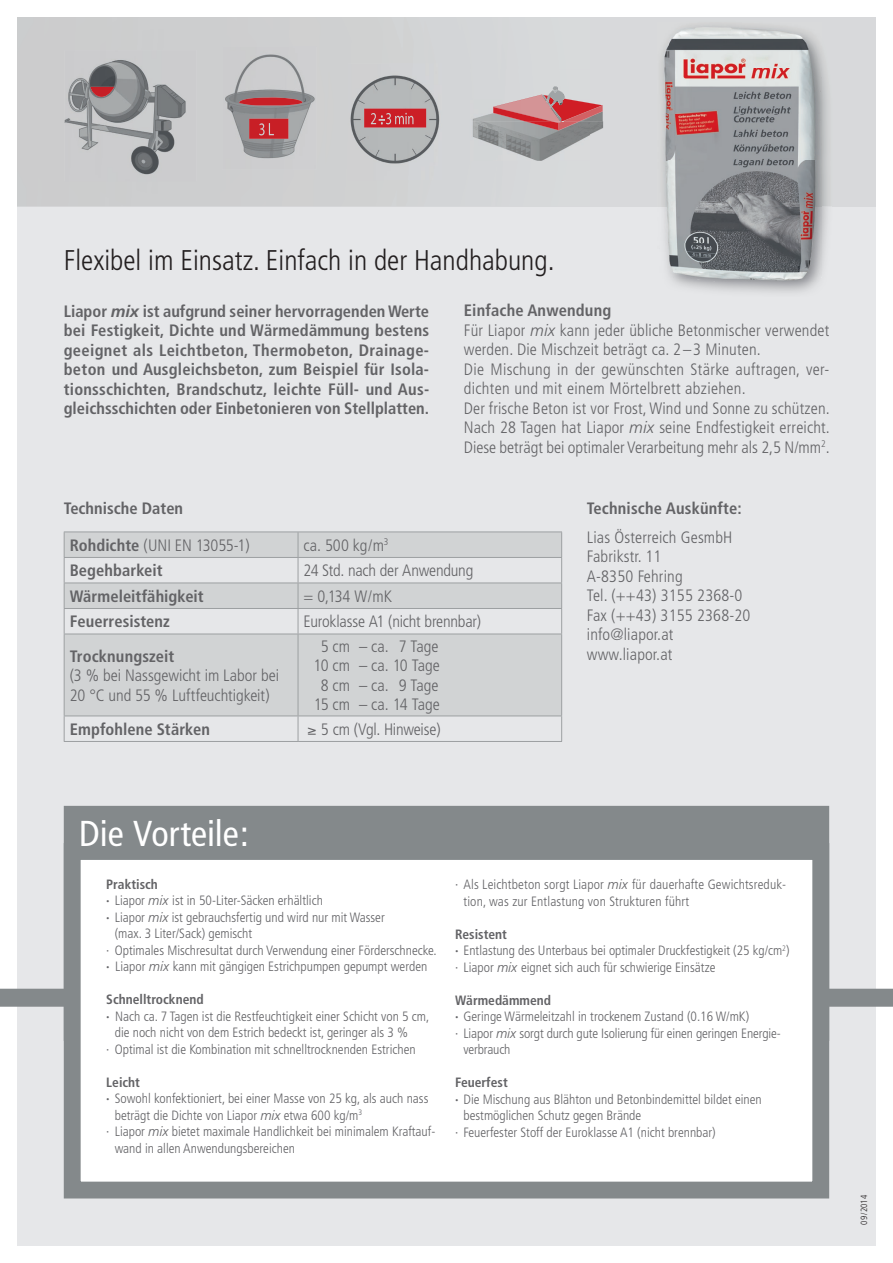
<style>
.page{position:relative;width:893px;height:1263px;background:#fff}
.page>*{position:absolute;margin:0;border:0;box-sizing:border-box;transform-origin:0 0}
.t1{font:condensed 36px "Frutiger";color:#fff}
.t2{font:300 condensed 28.5px "Frutiger";color:#231f20}
.t3{font:300 condensed 16.5px/19.5px "Frutiger";letter-spacing:.01em;color:#636366}
.t4{font:700 condensed 16.5px/19.5px "Frutiger";color:#636366;text-align:justify}
.t5{font:300 condensed 16.5px "Frutiger";letter-spacing:-.015em;color:#636366}
.t6{font:300 condensed 13.5px/16.5px "Frutiger";color:#636366}
.t7{font:700 condensed 13.5px "Frutiger";color:#636366}
.t8{font:300 condensed 9px "Frutiger";letter-spacing:.01em;color:#231f20}
.s1{font-style:italic;font-stretch:normal}
.s2{font-weight:700}
</style>
<div class="page">
<div style="left:17px;top:17px;width:859px;height:1229px;background:#e6e7e9"></div>
<div style="left:0;top:989px;width:893px;height:18px;background:#84898b"></div>
<svg style="left:65px;top:532px;width:496px;height:183px;fill:#d1d3d4"></svg>
<hr style="left:64px;top:531px;width:234px;height:1px;background:#9da0a2">
<hr style="left:298px;top:531px;width:264px;height:1px;background:#9da0a2">
<hr style="left:64px;top:557px;width:234px;height:1px;background:#9da0a2">
<hr style="left:298px;top:557px;width:264px;height:1px;background:#9da0a2">
<hr style="left:64px;top:583px;width:234px;height:1px;background:#9da0a2">
<hr style="left:298px;top:583px;width:264px;height:1px;background:#9da0a2">
<hr style="left:64px;top:608px;width:234px;height:1px;background:#9da0a2">
<svg style="left:64px;top:532px;width:1px;height:102px"></svg>
<hr style="left:298px;top:608px;width:264px;height:1px;background:#9da0a2">
<svg style="left:298px;top:532px;width:1px;height:102px"></svg>
<svg style="left:561px;top:532px;width:1px;height:102px"></svg>
<hr style="left:64px;top:634px;width:234px;height:1px;background:#9da0a2">
<hr style="left:64px;top:634px;width:1px;height:81px;background:#9da0a2">
<hr style="left:298px;top:634px;width:264px;height:1px;background:#9da0a2">
<hr style="left:298px;top:634px;width:1px;height:81px;background:#9da0a2">
<hr style="left:561px;top:634px;width:1px;height:81px;background:#9da0a2">
<hr style="left:64px;top:715px;width:234px;height:1px;background:#9da0a2">
<svg style="left:64px;top:716px;width:1px;height:25px"></svg>
<hr style="left:298px;top:715px;width:264px;height:1px;background:#9da0a2">
<svg style="left:298px;top:716px;width:1px;height:25px"></svg>
<svg style="left:561px;top:716px;width:1px;height:25px"></svg>
<hr style="left:64px;top:741px;width:234px;height:1px;background:#9da0a2">
<hr style="left:298px;top:741px;width:264px;height:1px;background:#9da0a2">
<div style="left:63px;top:805px;width:767px;height:30px;background:#84898b"></div>
<svg style="left:55px;top:835px;width:783px;height:364px;background:#ebeced"></svg>
<div style="left:17px;top:17px;width:859px;height:189px;background:#d8d9db"></div>
<img style="left:674px;top:54px;width:157px;height:239px">
<img style="left:657px;top:25px;width:164px;height:256px">
<img style="left:65px;top:50px;width:131px;height:131px">
<img style="left:91px;top:87px;width:23px;height:10px">
<img style="left:222px;top:47px;width:94px;height:123px">
<img style="left:236px;top:97px;width:67px;height:8px">
<img style="left:249px;top:119px;width:39px;height:20px">
<svg style="left:259px;top:123px;width:15px;height:12px"></svg>
<img style="left:348px;top:64px;width:94px;height:116px">
<img style="left:364px;top:109px;width:62px;height:19px">
<svg style="left:371px;top:113px;width:14px;height:12px"></svg>
<img style="left:386px;top:113px;width:27px;height:11px">
<img style="left:470px;top:69px;width:134px;height:92px">
<img style="left:559px;top:121px;width:31px;height:9px">
<img style="left:510px;top:121px;width:49px;height:9px">
<img style="left:493px;top:95px;width:49px;height:12px">
<img style="left:564px;top:99px;width:26px;height:11px">
<img style="left:564px;top:110px;width:26px;height:11px">
<svg style="left:590px;top:103px;width:13px;height:14px"></svg>
<img style="left:493px;top:107px;width:49px;height:14px">
<img style="left:564px;top:90px;width:1px;height:14px">
<svg style="left:542px;top:87px;width:22px;height:36px"></svg>
<h2 class="t2" style="left:64px;top:244px;width:492px">Flexibel im Einsatz. Einfach in der Handhabung.</h2>
<p class="t4" style="left:64px;top:301px;width:367px">Liapor <span class="s1">mix</span> ist aufgrund seiner hervorragenden Werte bei Festigkeit, Dichte und Wärmedämmung bestens geeignet als Leichtbeton, Thermobeton, Drainage&shy;beton und Ausgleichsbeton, zum Beispiel für Isola&shy;tionsschichten, Brandschutz, leichte Füll- und Aus&shy;gleichsschichten oder Einbetonieren von Stellplatten.</p>
<p class="t3" style="left:464px;top:301px;width:368px"><span class="s2">Einfache Anwendung<br></span>Für Liapor <span class="s1">mix</span> kann jeder übliche Beton mischer verwendet werden. Die Mischzeit beträgt ca. 2 – 3 Minuten.<br>Die Mischung in der gewünschten Stärke auftragen, ver&shy;dichten und mit einem Mörtelbrett abziehen.<br>Der frische Beton ist vor Frost, Wind und Sonne zu schützen.<br>Nach 28 Tagen hat Liapor <span class="s1">mix</span> seine End festig keit erreicht.<br>Diese beträgt bei optimaler Verarbeitung mehr als 2,5 N/mm<sup>2</sup>.</p>
<p class="t4" style="left:64px;top:499px;width:121px">Technische Daten</p>
<p class="t5" style="left:70px;top:536px;width:181px"><span class="s2">Rohdichte</span> (UNI EN 13055-1)</p>
<p class="t3" style="left:304px;top:536px;width:86px">ca. 500 kg/m<sup>3</sup></p>
<p class="t4" style="left:70px;top:561px;width:94px">Begehbarkeit</p>
<p class="t5" style="left:304px;top:561px;width:171px">24 Std. nach der Anwendung</p>
<p class="t4" style="left:70px;top:586px;width:136px">Wärmeleitfähigkeit</p>
<p class="t3" style="left:304px;top:587px;width:90px">= 0,134 W/mK</p>
<p class="t4" style="left:70px;top:612px;width:102px">Feuerresistenz</p>
<p class="t5" style="left:304px;top:612px;width:179px">Euroklasse A1 (nicht brennbar)</p>
<p class="t4" style="left:70px;top:646px;width:106px">Trocknungszeit</p>
<p class="t3" style="left:70px;top:666px;width:211px">(3 % bei Nassgewicht im Labor bei<br>20 °C und 55 % Luftfeuchtigkeit)</p>
<p class="t3" style="left:313px;top:637px;width:128px;text-align:center">5 cm – ca. 7 Tage<br>10 cm – ca. 10 Tage<br>8 cm – ca. 9 Tage<br>15 cm – ca. 14 Tage</p>
<p class="t4" style="left:70px;top:719px;width:142px">Empfohlene Stärken</p>
<p class="t5" style="left:307px;top:720px;width:135px">≥ 5 cm (Vgl. Hinweise)</p>
<p class="t4" style="left:587px;top:499px;width:157px">Technische Auskünfte:</p>
<p class="t3" style="left:587px;top:527px;width:165px">Lias Österreich GesmbH<br>Fabrikstr. 11<br>A-8350 Fehring<br>Tel. (++43) 3155 2368-0<br>Fax (++43) 3155 2368-20 info@liapor.at www.liapor.at</p>
<h1 class="t1" style="left:79px;top:812px;width:171px">Die Vorteile:</h1>
<p class="t7" style="left:106px;top:876px;width:53px">Praktisch</p>
<p class="t6" style="left:106px;top:893px;width:218px"><span class="s2">·</span> Liapor <span class="s1">mix</span> ist in 50-Liter-Säcken erhältlich</p>
<p class="t6" style="left:106px;top:909px;width:280px"><span class="s2">·</span> Liapor <span class="s1">mix</span> ist gebrauchsfertig und wird nur mit Wasser</p>
<p class="t6" style="left:115px;top:926px;width:139px">(max. 3 Liter/Sack) gemischt</p>
<p class="t6" style="left:106px;top:942px;width:332px">· Optimales Mischresultat durch Verwendung einer Förderschnecke.</p>
<p class="t6" style="left:106px;top:959px;width:323px"><span class="s2">·</span> Liapor <span class="s1">mix</span> kann mit gängigen Estrichpumpen gepumpt werden</p>
<p class="t7" style="left:106px;top:992px;width:99px">Schnelltrocknend</p>
<p class="t6" style="left:106px;top:1008px;width:325px"><span class="s2">·</span> Nach ca. 7 Tagen ist die Restfeuchtigkeit einer Schicht von 5 cm,</p>
<p class="t6" style="left:115px;top:1025px;width:295px">die noch nicht von dem Estrich bedeckt ist, geringer als 3 %</p>
<p class="t6" style="left:106px;top:1041px;width:311px">· Optimal ist die Kombination mit schnelltrocknenden Estrichen</p>
<p class="t7" style="left:106px;top:1074px;width:35px">Leicht</p>
<p class="t6" style="left:106px;top:1091px;width:324px"><span class="s2">·</span> Sowohl konfektioniert, bei einer Masse von 25 kg, als auch nass</p>
<p class="t6" style="left:115px;top:1107px;width:249px">beträgt die Dichte von Liapor <span class="s1">mix</span> etwa 600 kg/m<sup>3</sup></p>
<p class="t6" style="left:106px;top:1124px;width:331px">· Liapor <span class="s1">mix</span> bietet maximale Handlichkeit bei minimalem Kraftauf-</p>
<p class="t6" style="left:115px;top:1140px;width:182px">wand in allen Anwendungsbereichen</p>
<p class="t6" style="left:463px;top:877px;width:324px;text-indent:-9px">· Als Leichtbeton sorgt Liapor <span class="s1">mix</span> für dauerhafte Gewichtsreduk&shy;tion, was zur Entlastung von Strukturen führt</p>
<p class="t6" style="left:455px;top:926px;width:336px"><span class="s2">Resistent<br>·</span> Entlastung des Unterbaus bei optimaler Druckfestigkeit (25 kg/cm<sup>2</sup>) · Liapor <span class="s1">mix</span> eignet sich auch für schwierige Einsätze</p>
<p class="t7" style="left:455px;top:992px;width:98px">Wärmedämmend</p>
<p class="t6" style="left:455px;top:1009px;width:296px"><span class="s2">·</span> Geringe Wärmeleitzahl in trockenem Zustand (0.16 W/mK)</p>
<p class="t6" style="left:455px;top:1025px;width:327px">· Liapor <span class="s1">mix</span> sorgt durch gute Isolierung für einen geringen Energie-</p>
<p class="t6" style="left:463px;top:1042px;width:48px">verbrauch</p>
<p class="t7" style="left:455px;top:1075px;width:54px">Feuerfest</p>
<p class="t6" style="left:455px;top:1091px;width:308px"><span class="s2">·</span> Die Mischung aus Blähton und Betonbindemittel bildet einen</p>
<p class="t6" style="left:463px;top:1108px;width:179px">best möglichen Schutz gegen Brände</p>
<p class="t6" style="left:455px;top:1124px;width:262px">· Feuerfester Stoff der Euroklasse A1 (nicht brennbar)</p>
<p class="t8" style="left:859px;top:1225px;width:31px;rotate:-90deg">09/2014</p>
</div>
